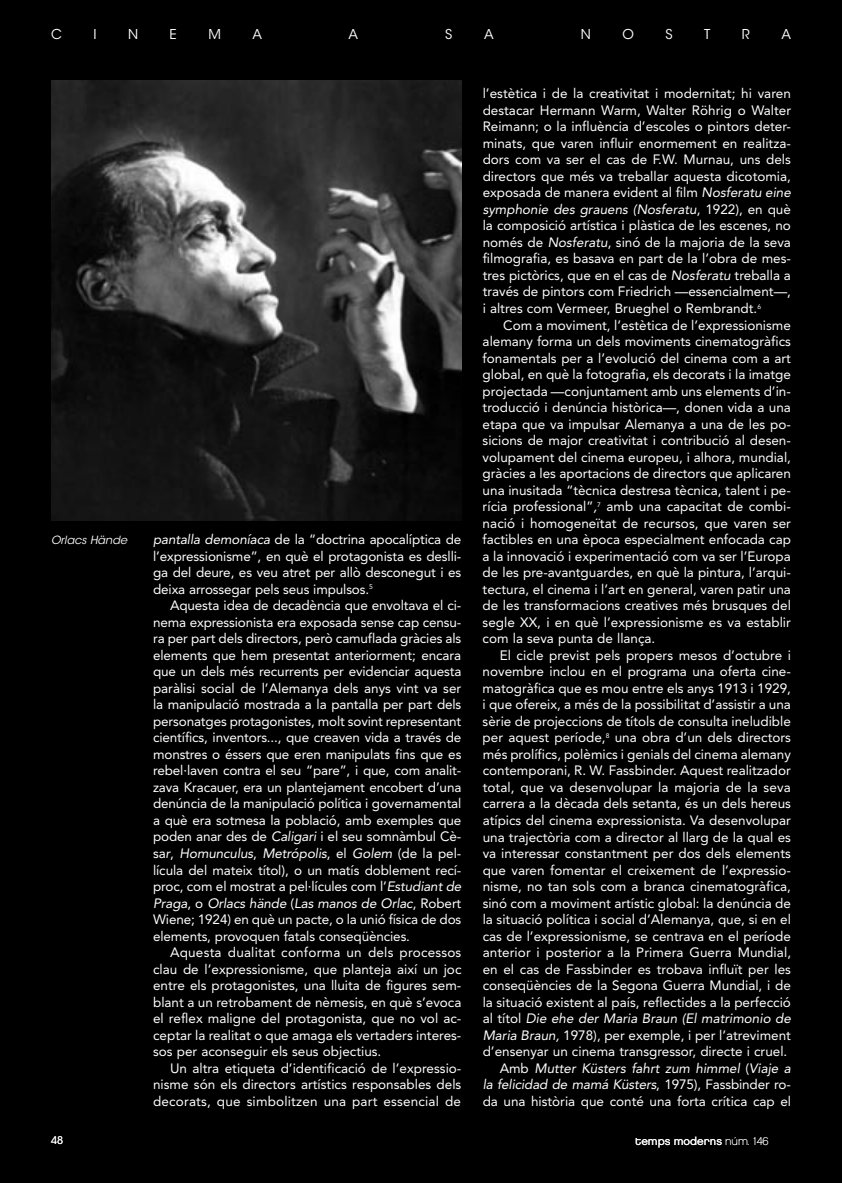
<style>
.page{position:relative;width:842px;height:1183px;background:#fff}
.page>*{position:absolute;margin:0;border:0;box-sizing:border-box;transform-origin:0 0}
.t1{font:13.5px/16.5px "Avenir LT Std";color:#fff;text-align:justify}
.t2{font:13.5px "ITC Avant Garde Std";color:#fff}
.t3{font:11.25px "Chalet London Nineteen Eighty";color:#fff}
.t4{font:italic 11.25px "ITC Avant Garde Std";color:#fff}
.t5{font:10.5px "ITC Avant Garde Std";color:#fff}
.s1{font-style:italic}
.s2{font-family:"Chalet Paris Nineteen Eighty"}
</style>
<div class="page">
<div style="left:0;top:0;width:842px;height:1182px;background:#000"></div>
<img style="left:51px;top:81px;width:410px;height:439px">
<p class="t2" style="left:51px;top:26px;width:12px">C</p>
<p class="t2" style="left:93px;top:26px;width:5px">I</p>
<p class="t2" style="left:128px;top:26px;width:12px">N</p>
<p class="t2" style="left:170px;top:26px;width:9px">E</p>
<p class="t2" style="left:208px;top:26px;width:14px">M</p>
<p class="t2" style="left:252px;top:26px;width:11px">A</p>
<p class="t2" style="left:348px;top:26px;width:11px">A</p>
<p class="t2" style="left:445px;top:26px;width:9px">S</p>
<p class="t2" style="left:484px;top:26px;width:11px">A</p>
<p class="t2" style="left:581px;top:26px;width:12px">N</p>
<p class="t2" style="left:622px;top:26px;width:13px">O</p>
<p class="t2" style="left:665px;top:26px;width:9px">S</p>
<p class="t2" style="left:704px;top:26px;width:8px">T</p>
<p class="t2" style="left:742px;top:26px;width:9px">R</p>
<p class="t2" style="left:781px;top:26px;width:11px">A</p>
<p class="t4" style="left:51px;top:533px;width:78px">Orlacs Hände</p>
<p class="t1" style="left:153px;top:531px;width:310px"><span class="s1">pantalla demoníaca</span> de la “doctrina apocalíptica de l’expressionisme”, en què el protagonista es deslli&shy;ga del deure, es veu atret per allò desconegut i es deixa arrossegar pels seus impulsos.<sup>5</sup></p>
<p class="t1" style="left:153px;top:597px;width:310px;text-indent:17px">Aquesta idea de decadència que envoltava el ci&shy;nema expressionista era exposada sense cap censu&shy;ra per part dels directors, però camuflada gràcies als elements que hem presentat anteriorment; encara que un dels més recurrents per evidenciar aquesta paràlisi social de l’Alemanya dels anys vint va ser la manipulació mostrada a la pantalla per part dels personatges protagonistes, molt sovint representant científics, inventors..., que creaven vida a través de monstres o éssers que eren manipulats fins que es rebel·laven contra el seu “pare”, i que, com analit&shy;zava Kracauer, era un plantejament encobert d’una denúncia de la manipulació política i governamental a què era sotmesa la població, amb exemples que poden anar des de <span class="s1">Caligari</span> i el seu somnàmbul Cè&shy;sa<span class="s1">r</span>, <span class="s1">Homunculus</span>, <span class="s1">Metrópolis</span>, el <span class="s1">Golem</span> (de la pel· lícula del mateix títol), o un matís doblement recí&shy;proc, com el mostrat a pel·lícules com l’<span class="s1">Estudiant de Praga</span>, o <span class="s1">Orlacs hände</span> (<span class="s1">Las manos de Orlac</span>, Robert Wiene; 1924) en què un pacte, o la unió física de dos elements, provoquen fatals conseqüències.</p>
<p class="t1" style="left:153px;top:943px;width:310px;text-indent:17px">Aquesta dualitat conforma un dels processos clau de l’expressionisme, que planteja així un joc entre els protagonistes, una lluita de figures sem&shy;blant a un retrobament de nèmesis, en què s’evoca el reflex maligne del protagonista, que no vol ac&shy;ceptar la realitat o que amaga els vertaders interes&shy;sos per aconseguir els seus objectius.</p>
<p class="t1" style="left:153px;top:1059px;width:310px;text-indent:17px">Un altra etiqueta d’identificació de l’expressio&shy;nisme són els directors artístics responsables dels decorats, que simbolitzen una part essencial de</p>
<p class="t1" style="left:483px;top:85px;width:310px">l’estètica i de la creativitat i modernitat; hi varen destacar Hermann Warm, Walter Röhrig o Walter Reimann; o la influència d’escoles o pintors deter&shy;minats, que varen influir enormement en realitza&shy;dors com va ser el cas de F.W. Murnau, uns dels directors que més va treballar aquesta dicotomia, exposada de manera evident al film <span class="s1">Nosferatu eine symphonie des grauens (Nosferatu</span>, 1922), en què la composició artística i plàstica de les escenes, no només de <span class="s1">Nosferatu</span>, sinó de la majoria de la seva filmografia, es basava en part de la l’obra de mes&shy;tres pictòrics, que en el cas de <span class="s1">Nosferatu</span> treballa a través de pintors com Friedrich —essencialment—, i altres com Vermeer, Brueghel o Rembrandt.<sup>6</sup></p>
<p class="t1" style="left:483px;top:317px;width:310px;text-indent:21px">Com a moviment, l’estètica de l’expressionisme alemany forma un dels moviments cinematogràfics fonamentals per a l’evolució del cinema com a art global, en què la fotografia, els decorats i la imatge projectada —conjuntament amb uns elements d’in&shy;troducció i denúncia històrica—, donen vida a una etapa que va impulsar Alemanya a una de les po&shy;sicions de major creativitat i contribució al desen&shy;volupament del cinema europeu, i alhora, mundial, gràcies a les aportacions de directors que aplicaren una inusitada “tècnica destresa tècnica, talent i pe&shy;rícia professional”<span class="s1">,</span><sup>7</sup> amb una capacitat de combi&shy;nació i homogeneïtat de recursos, que varen ser factibles en una època especialment enfocada cap a la innovació i experimentació com va ser l’Europa de les pre-avantguardes, en què la pintura, l’arqui&shy;tectura, el cinema i l’art en general, varen patir una de les transformacions creatives més brusques del segle XX, i en què l’expressionisme es va establir com la seva punta de llança.</p>
<p class="t1" style="left:483px;top:646px;width:310px;text-align:right">El cicle previst pels propers mesos d’octubre i novembre inclou en el programa una oferta cine&shy;matogràfica que es mou entre els anys 1913 i 1929, i que ofereix, a més de la possibilitat d’assistir a una sèrie de projeccions de títols de consulta ineludible per aquest període,<sup>8</sup> una obra d’un dels directors més prolífics, polèmics i genials del cinema alemany contemporani, R. W. Fassbinder. Aquest realitzador total, que va desenvolupar la majoria de la seva carrera a la dècada dels setanta, és un dels hereus atípics del cinema expressionista. Va desenvolupar una trajectòria com a director al llarg de la qual es va interessar constantment per dos dels elements que varen fomentar el creixement de l’expressio&shy;nisme, no tan sols com a branca cinematogràfica, sinó com a moviment artístic global: la denúncia de la situació política i social d’Alemanya, que, si en el cas de l’expressionisme, se centrava en el període anterior i posterior a la Primera Guerra Mundial, en el cas de Fassbinder es trobava influït per les conseqüències de la Segona Guerra Mundial, i de la situació existent al país, reflectides a la perfecció al títol <span class="s1">Die ehe der Maria Braun (El matrimonio de Maria Braun,</span> 1978), per exemple, i per l’atreviment d’ensenyar un cinema transgressor, directe i cruel.<br>Amb <span class="s1">Mutter Küsters fahrt zum himmel</span> (<span class="s1">Viaje a<br>la felicidad de mamá Küsters</span>, 1975), Fassbinder ro&shy;da una història que conté una forta crítica cap el</p>
<p class="t5" style="left:51px;top:1133px;width:14px">48</p>
<p class="t3" style="left:635px;top:1133px;width:135px">temps moderns <span class="s2">núm. 146</span></p>
</div>
